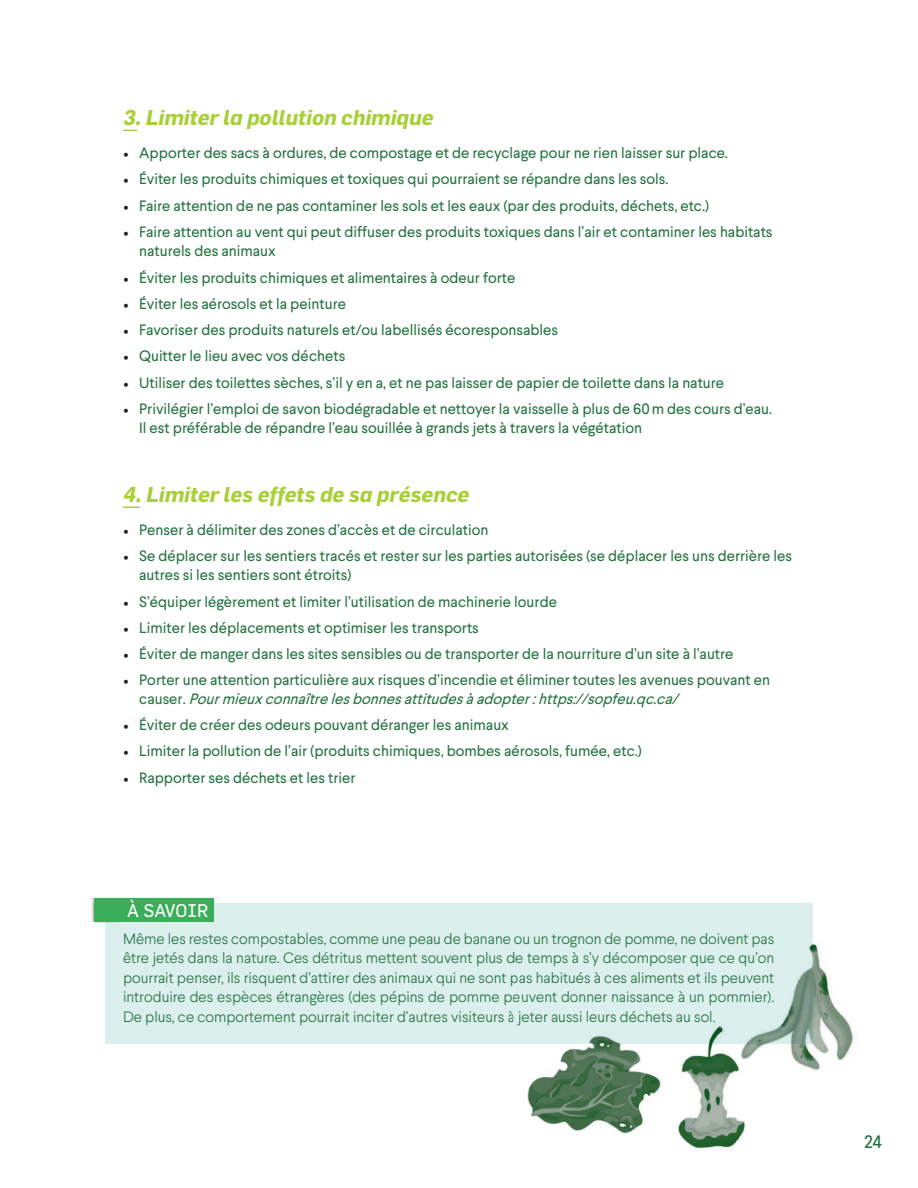
<style>
.page{position:relative;width:918px;height:1188px;background:#fff}
.page>*{position:absolute;margin:0;border:0;box-sizing:border-box;transform-origin:0 0}
.t1{font:italic 700 21px "Flama";color:#a9cf38}
.t2{font:18px "Flama";color:#fff}
.t3{font:18px "Larsseit";color:#247141}
.t4{font:15px/19.5px "Larsseit";color:#247141}
.t5{font:300 15px/19.5px "Larsseit";color:#247141;text-align:justify}
.s1{font-family:"Minion Pro";color:#231f20}
.s2{font-style:italic}
</style>
<div class="page">
<div style="left:105px;top:904px;width:708px;height:140px;background:#dbefed"></div>
<svg style="left:123px;top:130px;width:14px;height:1px"></svg>
<svg style="left:123px;top:507px;width:17px;height:1px"></svg>
<img style="left:94px;top:922px;width:21px;height:2px">
<div style="left:91px;top:897px;width:121px;height:25px;background:#231f20;opacity:.12"></div>
<div style="left:94px;top:898px;width:120px;height:23px;background:#3aae5a"></div>
<img style="left:527px;top:944px;width:327px;height:206px">
<p class="t1" style="left:123px;top:105px;width:312px">3. Limiter la pollution chimique</p>
<p class="t4" style="left:123px;top:143px;width:606px"><span class="s1">•</span> Apporter des sacs à ordures, de compostage et de recyclage pour ne rien laisser sur place.</p>
<p class="t4" style="left:123px;top:169px;width:547px"><span class="s1">•</span> Éviter les produits chimiques et toxiques qui pourraient se répandre dans les sols.</p>
<p class="t4" style="left:123px;top:196px;width:588px"><span class="s1">•</span> Faire attention de ne pas contaminer les sols et les eaux (par des produits, déchets, etc.)</p>
<p class="t4" style="left:139px;top:222px;width:635px;text-indent:-16px"><span class="s1">•</span> Faire attention au vent qui peut diffuser des produits toxiques dans l’air et contaminer les habitats naturels des animaux</p>
<p class="t4" style="left:123px;top:268px;width:394px"><span class="s1">•</span> Éviter les produits chimiques et alimentaires à odeur forte</p>
<p class="t4" style="left:123px;top:294px;width:224px"><span class="s1">•</span> Éviter les aérosols et la peinture</p>
<p class="t4" style="left:123px;top:320px;width:437px"><span class="s1">•</span> Favoriser des produits naturels et/ou labellisés écoresponsables</p>
<p class="t4" style="left:123px;top:346px;width:224px"><span class="s1">•</span> Quitter le lieu avec vos déchets</p>
<p class="t4" style="left:123px;top:373px;width:603px"><span class="s1">•</span> Utiliser des toilettes sèches, s’il y en a, et ne pas laisser de papier de toilette dans la nature</p>
<p class="t4" style="left:139px;top:399px;width:635px;text-indent:-16px"><span class="s1">•</span> Privilégier l’emploi de savon biodégradable et nettoyer la vaisselle à plus de 60m des cours d’eau.<br>Il est préférable de répandre l’eau souillée à grands jets à travers la végétation</p>
<p class="t1" style="left:123px;top:482px;width:348px">4. Limiter les effets de sa présence</p>
<p class="t4" style="left:123px;top:520px;width:367px"><span class="s1">•</span> Penser à délimiter des zones d’accès et de circulation</p>
<p class="t4" style="left:139px;top:546px;width:655px;text-indent:-16px"><span class="s1">•</span> Se déplacer sur les sentiers tracés et rester sur les parties autorisées (se déplacer les uns derrière les autres si les sentiers sont étroits)</p>
<p class="t4" style="left:123px;top:591px;width:435px"><span class="s1">•</span> S’équiper légèrement et limiter l’utilisation de machinerie lourde</p>
<p class="t4" style="left:123px;top:618px;width:357px"><span class="s1">•</span> Limiter les déplacements et optimiser les transports</p>
<p class="t4" style="left:123px;top:644px;width:612px"><span class="s1">•</span> Éviter de manger dans les sites sensibles ou de transporter de la nourriture d’un site à l’autre</p>
<p class="t4" style="left:139px;top:670px;width:633px;text-indent:-16px"><span class="s1">•</span> Porter une attention particulière aux risques d’incendie et éliminer toutes les avenues pouvant en c a u s e r . <span class="s2">Pourmieuxconnaîtrelesbonnesattitudesàadopter:https://sopfeu.qc.ca/</span></p>
<p class="t4" style="left:123px;top:715px;width:387px"><span class="s1">•</span> Éviter de créer des odeurs pouvant déranger les animaux</p>
<p class="t4" style="left:123px;top:741px;width:521px"><span class="s1">•</span> Limiter la pollution de l’air (produits chimiques, bombes aérosols, fumée, etc.)</p>
<p class="t4" style="left:123px;top:768px;width:234px"><span class="s1">•</span> Rapporter ses déchets et les trier</p>
<p class="t2" style="left:127px;top:900px;width:83px">À SAVOIR</p>
<p class="t5" style="left:123px;top:928px;width:653px">Même les restes compostables, comme une peau de banane ou un trognon de pomme, ne doivent pas être jetés dans la nature. Ces détritus mettent souvent plus de temps à s’y décomposer que ce qu’on pourrait penser, ils risquent d’attirer des animaux qui ne sont pas habitués à ces aliments et ils peuvent introduire des espèces étrangères (des pépins de pomme peuvent donner naissance à un pommier).<br>De plus, ce comportement pourrait inciter d’autres visiteurs à jeter aussi leurs déchets au sol.</p>
<p class="t3" style="left:864px;top:1130px;width:20px">24</p>
</div>
